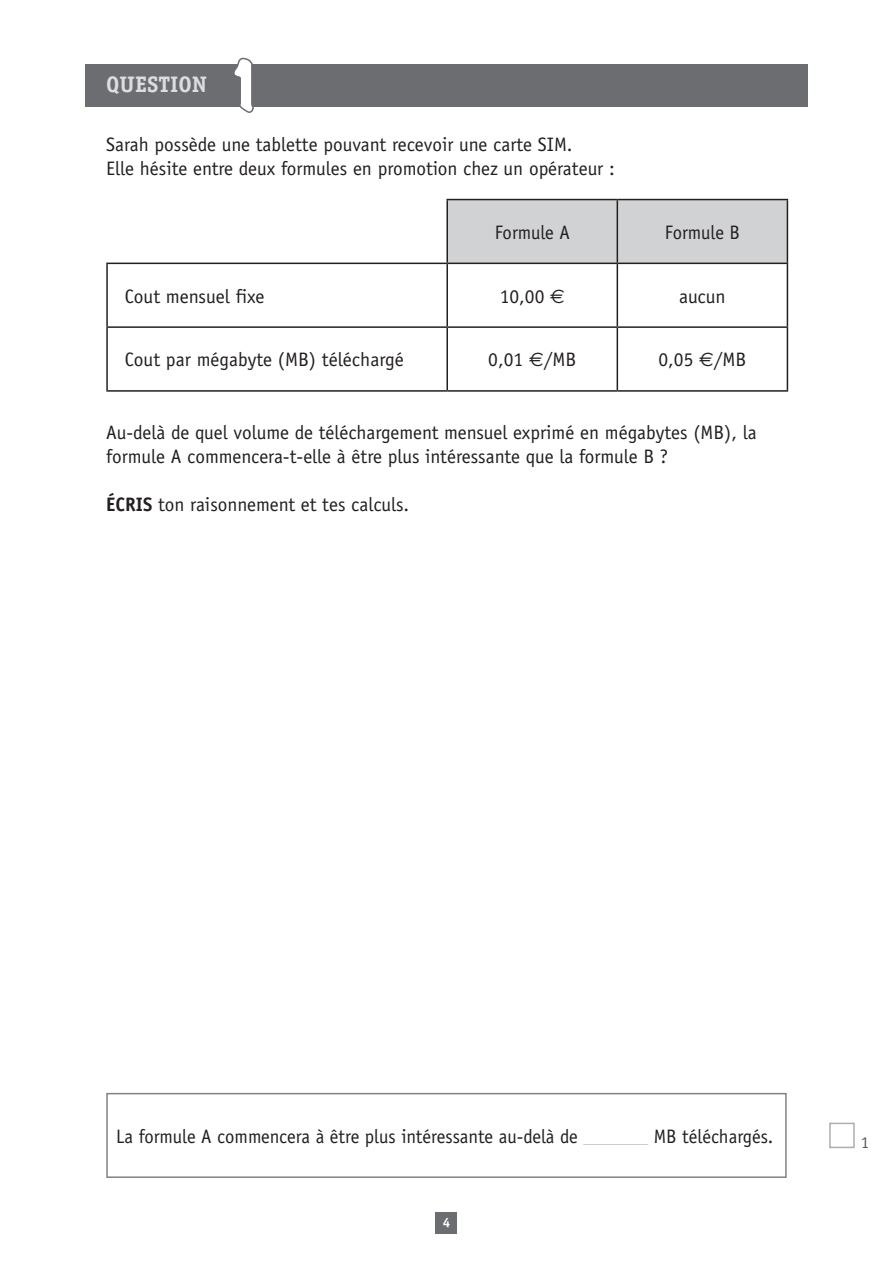
<style>
.page{position:relative;width:893px;height:1263px;background:#fff}
.page>*{position:absolute;margin:0;border:0;box-sizing:border-box;transform-origin:0 0}
.t1{font:expanded 60px "Marker Felt";color:#fff}
.t2{font:700 22.5px "Officina Serif";color:#dcdddf}
.t3{font:19.5px/24px "Officina Sans";color:#231f20}
.t4{font:19.5px "Officina Sans";color:#231f20;scale:.96 1}
.t5{font:16.5px "Officina Serif";color:#57585a}
.t6{font:700 13.5px "Officina Serif";color:#fff}
.s1{font-family:"Euro Sans"}
.s2{font-weight:700}
.s3{font-size:15px;color:#bcbdc0}
</style>
<div class="page">
<div style="left:436px;top:1212px;width:21px;height:21px;background:#6c6d70"></div>
<div style="left:85px;top:64px;width:723px;height:42px;background:#6c6d70"></div>
<svg style="left:231px;top:57px;width:25px;height:56px"></svg>
<div style="left:829px;top:1123px;width:26px;height:25px;border:2px solid #adaeb2"></div>
<div style="left:106px;top:1093px;width:681px;height:85px;border:2px solid #808285"></div>
<div style="left:448px;top:200px;width:339px;height:63px;background:#d1d2d4"></div>
<hr style="left:446px;top:199px;width:171px;height:1px;background:#231f20">
<hr style="left:446px;top:200px;width:2px;height:63px;background:#231f20">
<hr style="left:617px;top:199px;width:171px;height:1px;background:#231f20">
<hr style="left:617px;top:200px;width:1px;height:63px;background:#231f20">
<hr style="left:787px;top:200px;width:1px;height:63px;background:#231f20">
<hr style="left:106px;top:263px;width:341px;height:1px;background:#231f20">
<hr style="left:106px;top:264px;width:2px;height:62px;background:#231f20">
<hr style="left:447px;top:263px;width:170px;height:1px;background:#231f20">
<hr style="left:446px;top:264px;width:2px;height:62px;background:#231f20">
<hr style="left:617px;top:263px;width:171px;height:1px;background:#231f20">
<hr style="left:617px;top:264px;width:1px;height:62px;background:#231f20">
<hr style="left:787px;top:264px;width:1px;height:62px;background:#231f20">
<hr style="left:106px;top:326px;width:341px;height:2px;background:#231f20">
<hr style="left:106px;top:328px;width:2px;height:62px;background:#231f20">
<hr style="left:447px;top:326px;width:170px;height:2px;background:#231f20">
<hr style="left:446px;top:328px;width:2px;height:62px;background:#231f20">
<hr style="left:617px;top:326px;width:171px;height:2px;background:#231f20">
<hr style="left:617px;top:328px;width:1px;height:62px;background:#231f20">
<hr style="left:787px;top:328px;width:1px;height:62px;background:#231f20">
<hr style="left:106px;top:390px;width:341px;height:2px;background:#231f20">
<hr style="left:447px;top:390px;width:170px;height:2px;background:#231f20">
<hr style="left:617px;top:390px;width:171px;height:2px;background:#231f20">
<p class="t2" style="left:106px;top:71px;width:65px">QUESTION</p>
<h1 class="t1" style="left:225px;top:39px;width:40px">1</h1>
<p class="t3" style="left:106px;top:132px;width:510px">Sarah possède une tablette pouvant recevoir une carte SIM.<br>Elle hésite entre deux formules en promotion chez un opérateur :</p>
<p class="t4" style="left:495px;top:221px;width:80px">Formule A</p>
<p class="t4" style="left:665px;top:221px;width:80px">Formule B</p>
<p class="t3" style="left:125px;top:284px;width:141px">Cout mensuel fixe</p>
<p class="t3" style="left:500px;top:284px;width:67px">10,00 <span class="s1">€</span></p>
<p class="t3" style="left:679px;top:284px;width:48px">aucun</p>
<p class="t3" style="left:125px;top:348px;width:281px">Cout par mégabyte (MB) téléchargé</p>
<p class="t3" style="left:488px;top:348px;width:89px">0,01 <span class="s1">€</span>/MB</p>
<p class="t3" style="left:658px;top:348px;width:89px">0,05 <span class="s1">€</span>/MB</p>
<p class="t3" style="left:106px;top:420px;width:652px">Au-delà de quel volume de téléchargement mensuel exprimé en mégabytes (MB), la formule A commencera-t-elle à être plus intéressante que la formule B ?</p>
<p class="t3" style="left:106px;top:492px;width:304px"><span class="s2">ÉCRIS</span> ton raisonnement et tes calculs.</p>
<p class="t4" style="left:116px;top:1125px;width:686px">La formule A commencera à être plus intéressante au-delà de <span class="s3">_________</span> MB téléchargés.</p>
<p class="t6" style="left:443px;top:1214px;width:9px">4</p>
<p class="t5" style="left:861px;top:1133px;width:10px">1</p>
</div>
